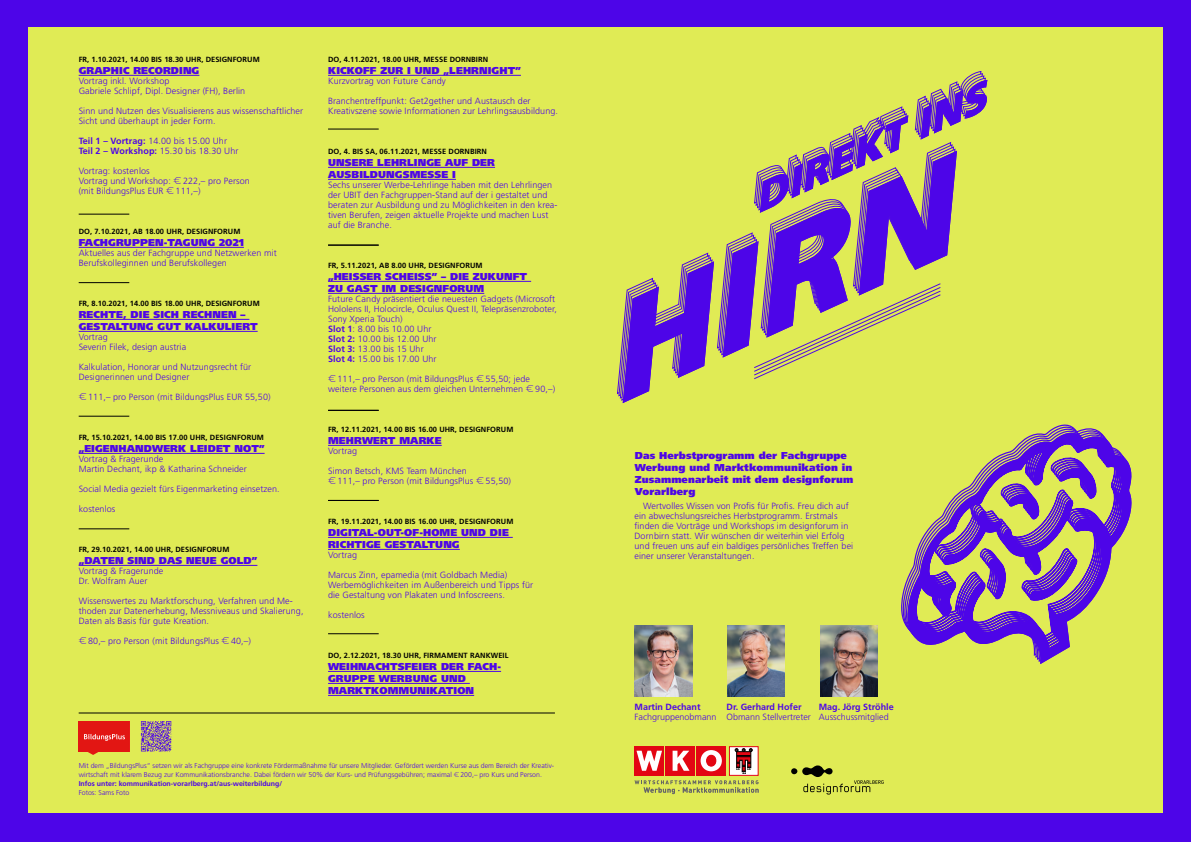
<style>
.page{position:relative;width:1191px;height:842px;background:#4d05e8}
.page>*{position:absolute;margin:0;border:0;box-sizing:border-box;transform-origin:0 0}
.t1{font:900 10px/12px "Frutiger";letter-spacing:.01em;color:#4d05e8}
.t2{font:300 9px/10px "Frutiger";letter-spacing:.01em;color:#4d05e8}
.t3{font:700 9px "Frutiger";color:#4d05e8}
.t4{font:700 7.5px "Frutiger";letter-spacing:.01em;color:#000}
.t5{font:300 7px/9px "Frutiger";color:#4d05e8}
.s1{font-weight:700}
.s2{font-family:"Montserrat";font-size:10px}
.s3{font-family:"Montserrat"}
</style>
<div class="page">
<div style="left:28px;top:27px;width:1134px;height:785px;background:#e0eb55"></div>
<img style="left:635px;top:626px;width:57px;height:71px">
<img style="left:727px;top:626px;width:58px;height:71px">
<img style="left:820px;top:626px;width:57px;height:71px">
<svg style="left:141px;top:721px;width:30px;height:30px"></svg>
<svg style="left:906px;top:430px;width:226px;height:206px"></svg>
<svg style="left:913px;top:441px;width:211px;height:204px"></svg>
<svg style="left:934px;top:451px;width:163px;height:362px"></svg>
<hr style="left:328px;top:129px;width:51px;height:1px;background:#000">
<hr style="left:79px;top:282px;width:50px;height:1px;background:#000">
<hr style="left:79px;top:416px;width:50px;height:1px;background:#000">
<svg style="left:617px;top:71px;width:371px;height:332px"></svg>
<hr style="left:328px;top:75px;width:193px;height:1px;background:#4d05e8">
<hr style="left:328px;top:167px;width:167px;height:1px;background:#4d05e8">
<hr style="left:328px;top:179px;width:128px;height:1px;background:#4d05e8">
<hr style="left:328px;top:281px;width:203px;height:1px;background:#4d05e8">
<hr style="left:328px;top:293px;width:156px;height:1px;background:#4d05e8">
<hr style="left:328px;top:445px;width:114px;height:1px;background:#4d05e8">
<hr style="left:328px;top:537px;width:185px;height:1px;background:#4d05e8">
<hr style="left:328px;top:549px;width:132px;height:1px;background:#4d05e8">
<hr style="left:328px;top:671px;width:173px;height:1px;background:#4d05e8">
<hr style="left:328px;top:683px;width:142px;height:1px;background:#4d05e8">
<hr style="left:328px;top:695px;width:146px;height:1px;background:#4d05e8">
<hr style="left:328px;top:245px;width:51px;height:1px;background:#000">
<hr style="left:328px;top:410px;width:51px;height:1px;background:#000">
<hr style="left:328px;top:500px;width:51px;height:1px;background:#000">
<hr style="left:328px;top:633px;width:51px;height:1px;background:#000">
<hr style="left:79px;top:75px;width:120px;height:1px;background:#4d05e8">
<hr style="left:79px;top:247px;width:165px;height:1px;background:#4d05e8">
<hr style="left:79px;top:319px;width:170px;height:1px;background:#4d05e8">
<hr style="left:79px;top:331px;width:179px;height:1px;background:#4d05e8">
<hr style="left:79px;top:453px;width:186px;height:1px;background:#4d05e8">
<hr style="left:79px;top:565px;width:178px;height:1px;background:#4d05e8">
<hr style="left:79px;top:214px;width:50px;height:1px;background:#000">
<hr style="left:79px;top:713px;width:476px;height:1px;background:#000">
<hr style="left:79px;top:529px;width:50px;height:1px;background:#000">
<svg style="left:791px;top:765px;width:92px;height:29px"></svg>
<img style="left:79px;top:721px;width:50px;height:30px">
<img style="left:86px;top:748px;width:14px;height:7px">
<img style="left:84px;top:734px;width:40px;height:7px">
<div style="left:696px;top:746px;width:30px;height:30px;background:#e30613"></div>
<div style="left:665px;top:746px;width:30px;height:30px;background:#e30613"></div>
<svg style="left:672px;top:751px;width:17px;height:20px"></svg>
<div style="left:634px;top:746px;width:30px;height:30px;background:#e30613"></div>
<svg style="left:636px;top:751px;width:26px;height:20px"></svg>
<svg style="left:700px;top:750px;width:22px;height:21px"></svg>
<div style="left:706px;top:755px;width:10px;height:11px;background:#e30613;border-radius:50%"></div>
<div style="left:706px;top:755px;width:10px;height:11px;border:1px solid #e30613;border-radius:50%"></div>
<div style="left:729px;top:747px;width:29px;height:28px;background:#fff"></div>
<div style="left:729px;top:746px;width:29px;height:30px;border:1px solid #e30613"></div>
<svg style="left:735px;top:748px;width:17px;height:25px"></svg>
<svg style="left:634px;top:780px;width:124px;height:14px"></svg>
<p class="t4" style="left:79px;top:55px;width:183px">FR, 1.10.2021, 14.00 BIS 18.30 UHR, DESIGNFORUM</p>
<p class="t1" style="left:79px;top:65px;width:122px">GRAPHIC RECORDING</p>
<p class="t2" style="left:79px;top:76px;width:168px">Vortrag inkl. Workshop<br>Gabriele Schlipf, Dipl. Designer (FH), Berlin</p>
<p class="t2" style="left:79px;top:106px;width:226px">Sinn und Nutzen des Visualisierens aus wissenschaftlicher<br>Sicht und überhaupt in jeder Form.</p>
<p class="t2" style="left:79px;top:136px;width:161px"><span class="s1">Teil 1 – Vortrag:</span> 14.00 bis 15.00 Uhr<br><span class="s1">Teil 2 – Workshop:</span> 15.30 bis 18.30 Uhr</p>
<p class="t2" style="left:79px;top:166px;width:173px">Vortrag: kostenlos<br>Vortrag und Workshop: <span class="s2">€</span>222,– pro Person (mit BildungsPlus EUR <span class="s2">€</span>111,–)</p>
<p class="t4" style="left:79px;top:227px;width:163px">DO, 7.10.2021, AB 18.00 UHR, DESIGNFORUM</p>
<p class="t1" style="left:79px;top:237px;width:167px">FACHGRUPPEN-TAGUNG 2021</p>
<p class="t2" style="left:79px;top:248px;width:200px">Aktuelles aus der Fachgruppe und Netzwerken mit<br>Berufskolleginnen und Berufskollegen</p>
<p class="t4" style="left:79px;top:299px;width:183px">FR, 8.10.2021, 14.00 BIS 18.00 UHR, DESIGNFORUM</p>
<p class="t1" style="left:79px;top:309px;width:180px">RECHTE, DIE SICH RECHNEN –<br>GESTALTUNG GUT KALKULIERT</p>
<p class="t2" style="left:79px;top:332px;width:109px">Vortrag<br>Severin Filek, design austria</p>
<p class="t2" style="left:79px;top:362px;width:174px">Kalkulation, Honorar und Nutzungsrecht für<br>Designerinnen und Designer</p>
<p class="t2" style="left:79px;top:392px;width:193px"><span class="s2">€</span> 111,– pro Person (mit BildungsPlus EUR 55,50)</p>
<p class="t4" style="left:79px;top:433px;width:187px">FR, 15.10.2021, 14.00 BIS 17.00 UHR, DESIGNFORUM</p>
<p class="t1" style="left:79px;top:443px;width:187px">„EIGENHANDWERK LEIDET NOT”</p>
<p class="t2" style="left:79px;top:454px;width:170px">Vortrag &amp; Fragerunde<br>Martin Dechant, ikp &amp; Katharina Schneider</p>
<p class="t2" style="left:79px;top:484px;width:203px">Social Media gezielt fürs Eigenmarketing einsetzen.</p>
<p class="t2" style="left:79px;top:504px;width:38px">kostenlos</p>
<p class="t4" style="left:79px;top:545px;width:152px">FR, 29.10.2021, 14.00 UHR, DESIGNFORUM</p>
<p class="t1" style="left:79px;top:555px;width:180px">„DATEN SIND DAS NEUE GOLD”</p>
<p class="t2" style="left:79px;top:566px;width:86px">Vortrag &amp; Fragerunde<br>Dr. Wolfram Auer</p>
<p class="t2" style="left:79px;top:596px;width:226px">Wissenswertes zu Marktforschung, Verfahren und Me&shy;thoden zur Datenerhebung, Messniveaus und Skalierung,<br>Daten als Basis für gute Kreation.</p>
<p class="t2" style="left:79px;top:636px;width:174px"><span class="s2">€</span> 80,– pro Person (mit BildungsPlus <span class="s2">€</span> 40,–)</p>
<p class="t4" style="left:328px;top:55px;width:162px">DO, 4.11.2021, 18.00 UHR, MESSE DORNBIRN</p>
<p class="t1" style="left:328px;top:65px;width:194px">KICKOFF ZUR I UND „LEHRNIGHT”</p>
<p class="t2" style="left:328px;top:76px;width:119px">Kurzvortrag von Future Candy</p>
<p class="t2" style="left:328px;top:96px;width:231px">Branchentreffpunkt: Get2gether und Austausch der<br>Kreativszene sowie Informationen zur Lehrlingsausbildung.</p>
<p class="t4" style="left:328px;top:147px;width:160px">DO, 4. BIS SA, 06.11.2021, MESSE DORNBIRN</p>
<p class="t1" style="left:328px;top:157px;width:168px">UNSERE LEHRLINGE AUF DER<br>AUSBILDUNGSMESSE I</p>
<p class="t2" style="left:328px;top:180px;width:231px">Sechs unserer Werbe-Lehrlinge haben mit den Lehrlingen der UBIT den Fachgruppen-Stand auf der i gestaltet und beraten zur Ausbildung und zu Möglichkeiten in den krea&shy;tiven Berufen, zeigen aktuelle Projekte und machen Lust auf die Branche.</p>
<p class="t4" style="left:328px;top:261px;width:156px">FR, 5.11.2021, AB 8.00 UHR, DESIGNFORUM</p>
<p class="t1" style="left:328px;top:271px;width:201px">„HEISSER SCHEISS” – DIE ZUKUNFT<br>ZU GAST IM DESIGNFORUM</p>
<p class="t2" style="left:328px;top:294px;width:230px">Future Candy präsentiert die neuesten Gadgets (Microsoft Hololens II, Holocircle, Oculus Quest II, Telepräsenzroboter, Sony Xperia Touch)<br><span class="s1">Slot 1</span>: 8.00 bis 10.00 Uhr<br><span class="s1">Slot 2:</span> 10.00 bis 12.00 Uhr<br><span class="s1">Slot 3:</span> 13.00 bis 15 Uhr<br><span class="s1">Slot 4:</span> 15.00 bis 17.00 Uhr</p>
<p class="t2" style="left:328px;top:374px;width:229px"><span class="s2">€</span> 111,– pro Person (mit BildungsPlus <span class="s2">€</span> 55,50; jede weitere Personen aus dem gleichen Unternehmen <span class="s2">€</span> 90,–)</p>
<p class="t4" style="left:328px;top:425px;width:187px">FR, 12.11.2021, 14.00 BIS 16.00 UHR, DESIGNFORUM</p>
<p class="t1" style="left:328px;top:435px;width:115px">MEHRWERT MARKE</p>
<p class="t2" style="left:328px;top:446px;width:31px">Vortrag</p>
<p class="t2" style="left:328px;top:466px;width:184px">Simon Betsch, KMS Team München<br><span class="s2">€</span> 111,– pro Person (mit BildungsPlus <span class="s2">€</span> 55,50)</p>
<p class="t4" style="left:328px;top:517px;width:187px">FR, 19.11.2021, 14.00 BIS 16.00 UHR, DESIGNFORUM</p>
<p class="t1" style="left:328px;top:527px;width:182px">DIGITAL-OUT-OF-HOME UND DIE<br>RICHTIGE GESTALTUNG</p>
<p class="t2" style="left:328px;top:550px;width:31px">Vortrag</p>
<p class="t2" style="left:328px;top:570px;width:207px">Marcus Zinn, epamedia (mit Goldbach Media)<br>Werbemöglichkeiten im Außenbereich und Tipps für die Gestaltung von Plakaten und Infoscreens.</p>
<p class="t2" style="left:328px;top:610px;width:38px">kostenlos</p>
<p class="t4" style="left:328px;top:651px;width:182px">DO, 2.12.2021, 18.30 UHR, FIRMAMENT RANKWEIL</p>
<p class="t1" style="left:328px;top:661px;width:174px">WEIHNACHTSFEIER DER FACH-<br>GRUPPE WERBUNG UND<br>MARKTKOMMUNIKATION</p>
<p class="t5" style="left:79px;top:761px;width:477px">Mit dem „BildungsPlus“ setzen wir als Fachgruppe eine konkrete Fördermaßnahme für unsere Mitglieder. Gefördert werden Kurse aus dem Bereich der Kreativ&shy;wirtschaft mit klarem Bezug zur Kommunikationsbranche. Dabei fördern wir 50% der Kurs- und Prüfungsgebühren; maximal <span class="s3">€</span> 200,– pro Kurs und Person.<br><span class="s1">Infos unter: kommunikation-vorarlberg.at/aus-weiterbildung/</span></p>
<p class="t5" style="left:79px;top:788px;width:52px">Fotos: Sams Foto</p>
<p class="t1" style="left:635px;top:449px;width:220px">Das Herbstprogramm der Fachgruppe<br>Werbung und Marktkommunikation in<br>Zusammenarbeit mit dem designforum<br>Vorarlberg</p>
<p class="t2" style="left:634px;top:501px;width:220px;text-indent:9px">Wertvolles Wissen von Profis für Profis. Freu dich auf ein abwechslungsreiches Herbstprogramm. Erstmals finden die Vorträge und Workshops im designforum in Dornbirn statt. Wir wünschen dir weiterhin viel Erfolg und freuen uns auf ein baldiges persönliches Treffen bei einer unserer Veranstaltungen.</p>
<p class="t3" style="left:634px;top:701px;width:68px">Martin Dechant</p>
<p class="t2" style="left:634px;top:712px;width:84px">Fachgruppenobmann</p>
<p class="t3" style="left:726px;top:701px;width:77px">Dr. Gerhard Hofer</p>
<p class="t2" style="left:726px;top:712px;width:86px">Obmann Stellvertreter</p>
<p class="t3" style="left:818px;top:701px;width:77px">Mag. Jörg Ströhle</p>
<p class="t2" style="left:818px;top:712px;width:72px">Ausschussmitglied</p>
</div>
